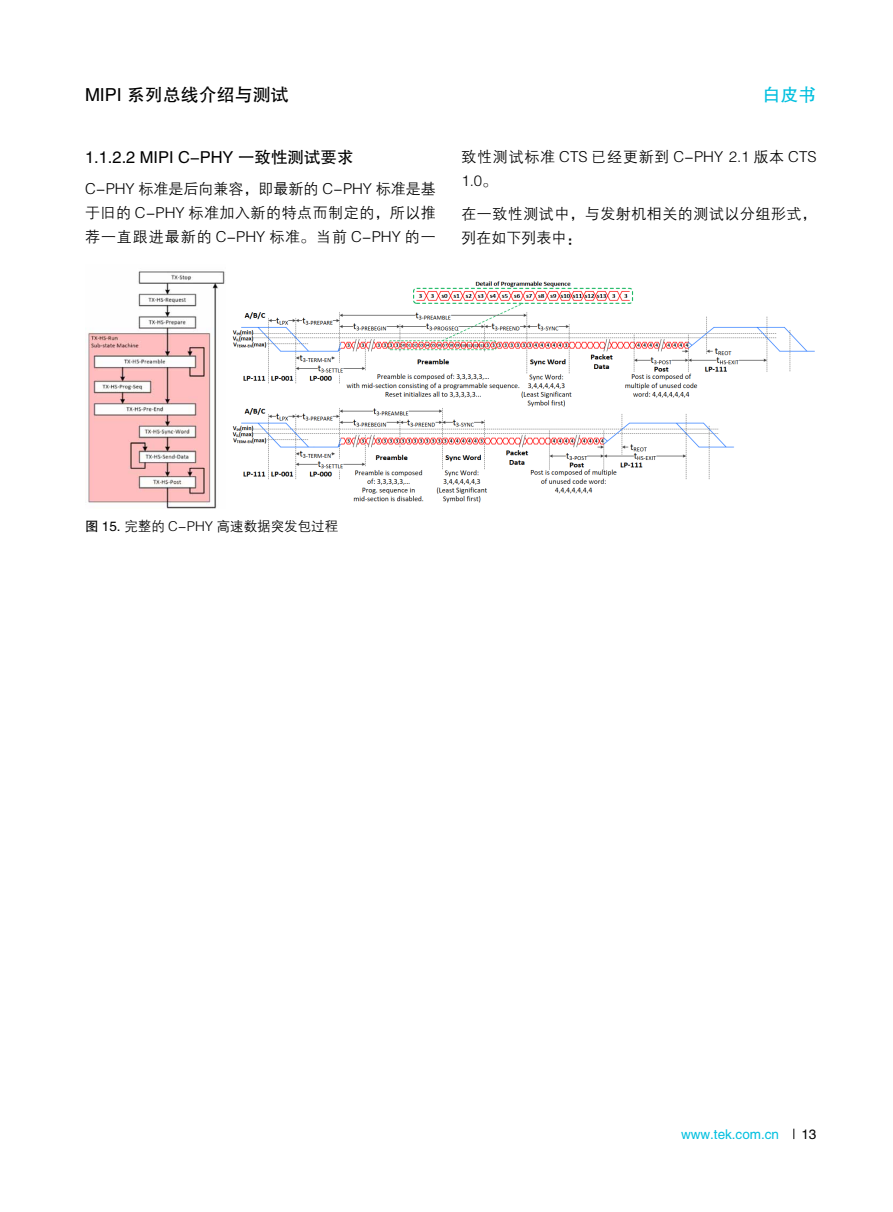
<style>
.page{position:relative;width:893px;height:1212px;background:#fff}
.page>*{position:absolute;margin:0;border:0;box-sizing:border-box;transform-origin:0 0}
.t1{font:18px "FZHTJW GB1 0";color:#000}
.t2{font:18px "FZHTJW GB1 0";color:#00bfdf}
.t3{font:16.5px "FZHTJW GB1 0";color:#000}
.t4{font:15px/24px "FZZDXJW GB1 0";letter-spacing:.035em;color:#000}
.t5{font:13.5px "FZZDXJW GB1 0";color:#000}
.t6{font:13.5px "FZHTJW GB1 0";color:#00bfdf}
.t7{font:13.5px "FZHTJW GB1 0";color:#000}
.s1{font-family:"FZHTJW GB1 0"}
</style>
<div class="page">
<img style="left:232px;top:281px;width:583px;height:222px">
<img style="left:88px;top:271px;width:137px;height:238px">
<p class="t1" style="left:85px;top:84px;width:205px">MIPI 系列总线介绍与测试</p>
<p class="t2" style="left:762px;top:84px;width:55px">白皮书</p>
<p class="t3" style="left:85px;top:148px;width:270px">1.1.2.2 MIPI C-PHY 一致性测试要求</p>
<p class="t4" style="left:85px;top:177px;width:352px;text-align:justify">C-PHY 标准是后向兼容，即最新的 C-PHY 标准是基于旧的 C-PHY 标准加入新的特点而制定的，所以推荐一直跟进最新的 C-PHY 标准。当前 C-PHY 的一</p>
<p class="t4" style="left:461px;top:145px;width:357px">致性测试标准 CTS 已经更新到 C-PHY 2.1 版本 CTS<br>1.0。</p>
<p class="t4" style="left:461px;top:202px;width:357px">在一致性测试中，与发射机相关的测试以分组形式，列在如下列表中：</p>
<p class="t5" style="left:85px;top:519px;width:255px"><span class="s1">图 15.</span> 完整的 C-PHY 高速数据突发包过程</p>
<p class="t6" style="left:681px;top:1126px;width:99px">www.tek.com.cn</p>
<p class="t7" style="left:801px;top:1126px;width:16px">13</p>
</div>
